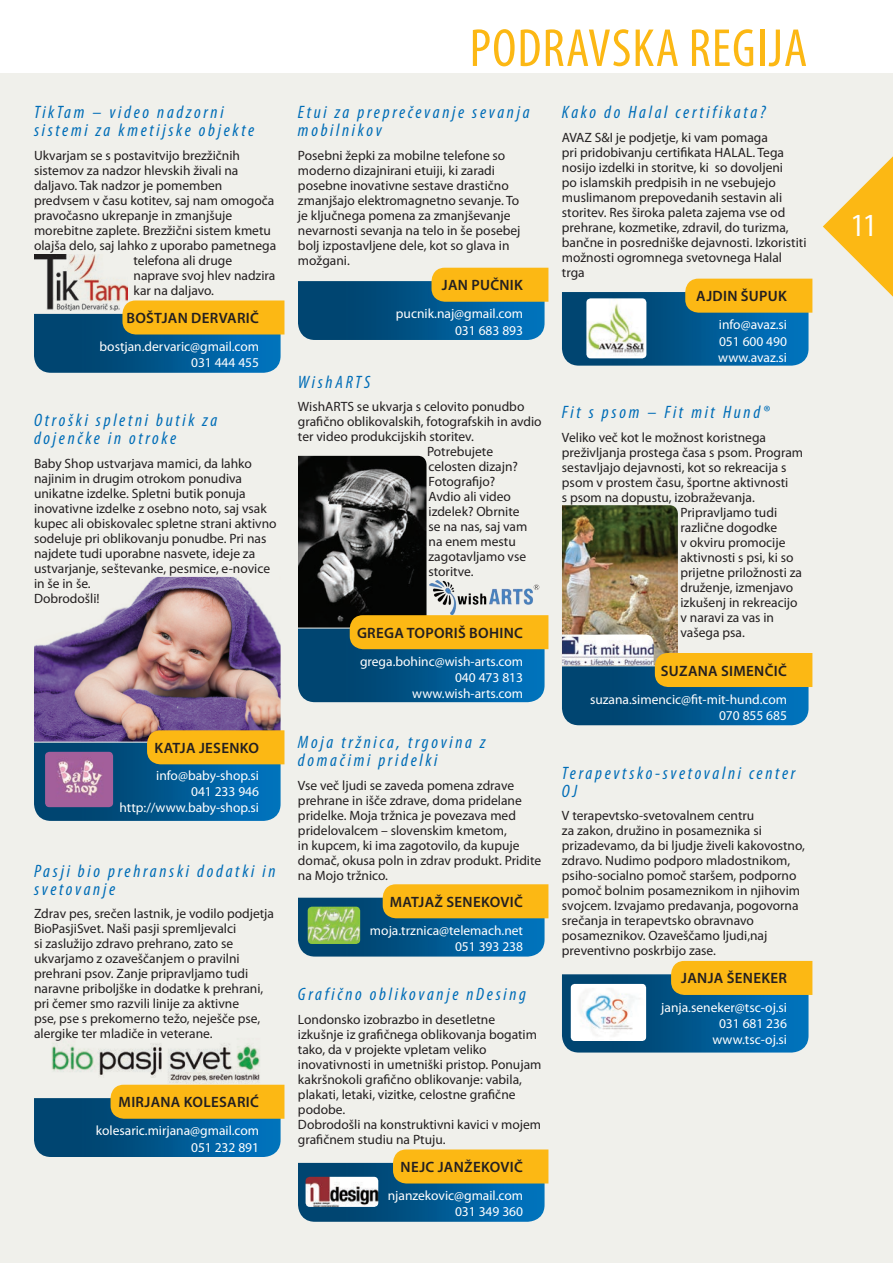
<style>
.page{position:relative;width:893px;height:1263px;background:#fff}
.page>*{position:absolute;margin:0;border:0;box-sizing:border-box;transform-origin:0 0}
.t1{font:condensed 54px "Myriad Pro";letter-spacing:.02em;color:#fcb814}
.t2{font:condensed 32.4px "Myriad Pro";color:#fff}
.t3{font:italic condensed 18px/18px "Myriad Pro";letter-spacing:.15em;color:#006db7}
.t4{font:600 15px "Myriad Pro";letter-spacing:.02em;color:#231f20}
.t5{font:13.5px/15px "Myriad Pro";color:#231f20}
.t6{font:13.5px/16.2px "Myriad Pro";color:#fff;text-align:right}
</style>
<div class="page">
<div style="left:0;top:73px;width:893px;height:1190px;background:#f0f0eb"></div>
<svg style="left:823px;top:156px;width:70px;height:141px"></svg>
<svg style="left:34px;top:300px;width:250px;height:73px;background:#587969"></svg>
<svg style="left:298px;top:268px;width:250px;height:72px;background:#507b7b"></svg>
<svg style="left:298px;top:1149px;width:250px;height:73px;background:#6b8771"></svg>
<svg style="left:562px;top:279px;width:250px;height:87px;background:#55807f"></svg>
<svg style="left:298px;top:884px;width:250px;height:72px;background:#6c866d"></svg>
<svg style="left:562px;top:961px;width:250px;height:91px;background:#57807c"></svg>
<svg style="left:34px;top:1085px;width:250px;height:72px;background:#4d756d"></svg>
<img style="left:34px;top:255px;width:94px;height:55px">
<img style="left:34px;top:577px;width:247px;height:153px">
<svg style="left:34px;top:730px;width:250px;height:91px;background:#57717c"></svg>
<img style="left:34px;top:1043px;width:242px;height:51px">
<img style="left:298px;top:456px;width:128px;height:159px">
<svg style="left:298px;top:615px;width:250px;height:87px;background:#4f7264"></svg>
<img style="left:430px;top:580px;width:110px;height:34px">
<img style="left:308px;top:907px;width:52px;height:37px">
<img style="left:571px;top:984px;width:75px;height:57px">
<img style="left:306px;top:1177px;width:72px;height:30px">
<img style="left:586px;top:298px;width:60px;height:60px">
<img style="left:562px;top:505px;width:116px;height:148px">
<svg style="left:562px;top:653px;width:250px;height:72px;background:#537667"></svg>
<img style="left:562px;top:634px;width:92px;height:31px">
<p class="t3" style="left:34px;top:104px;width:222px">TikTam – video nadzorni sistemi za kmetijske objekte</p>
<p class="t5" style="left:34px;top:148px;width:208px">Ukvarjam se s postavitvijo brezžičnih</p>
<p class="t5" style="left:34px;top:163px;width:206px">sistemov za nadzor hlevskih živali na</p>
<p class="t5" style="left:34px;top:178px;width:190px">daljavo. Tak nadzor je pomemben</p>
<p class="t5" style="left:34px;top:193px;width:242px">predvsem v času kotitev, saj nam omogoča</p>
<p class="t5" style="left:34px;top:208px;width:200px">pravočasno ukrepanje in zmanjšuje</p>
<p class="t5" style="left:34px;top:223px;width:238px">morebitne zaplete. Brezžični sistem kmetu</p>
<p class="t5" style="left:34px;top:238px;width:244px">olajša delo, saj lahko z uporabo pametnega</p>
<p class="t5" style="left:134px;top:253px;width:100px">telefona ali druge</p>
<p class="t5" style="left:134px;top:268px;width:143px">naprave svoj hlev nadzira</p>
<p class="t5" style="left:134px;top:283px;width:82px">kar na daljavo.</p>
<p class="t4" style="left:126px;top:310px;width:134px">BOŠTJAN DERVARIČ</p>
<p class="t6" style="left:100px;top:339px;width:161px">bostjan.dervaric@gmail.com</p>
<p class="t6" style="left:191px;top:355px;width:70px">031 444 455</p>
<p class="t3" style="left:34px;top:412px;width:185px">Otroški spletni butik za dojenčke in otroke</p>
<p class="t5" style="left:34px;top:456px;width:244px">Baby Shop ustvarjava mamici, da lahko najinim in drugim otrokom ponudiva unikatne izdelke. Spletni butik ponuja inovativne izdelke z osebno noto, saj vsak kupec ali obiskovalec spletne strani aktivno sodeluje pri oblikovanju ponudbe. Pri nas najdete tudi uporabne nasvete, ideje za ustvarjanje, seštevanke, pesmice, e-novice in še in še.<br>Dobrodošli!</p>
<p class="t4" style="left:155px;top:739px;width:106px">KATJA JESENKO</p>
<p class="t6" style="left:156px;top:767px;width:104px">info@baby-shop.si</p>
<p class="t6" style="left:191px;top:784px;width:70px">041 233 946</p>
<p class="t6" style="left:119px;top:800px;width:141px">http://www.baby-shop.si</p>
<p class="t3" style="left:34px;top:862px;width:243px">Pasji bio prehranski dodatki in svetovanje</p>
<p class="t5" style="left:34px;top:906px;width:242px">Zdrav pes, srečen lastnik, je vodilo podjetja BioPasjiSvet. Naši pasji spremljevalci<br>si zaslužijo zdravo prehrano, zato se ukvarjamo z ozaveščanjem o pravilni prehrani psov. Zanje pripravljamo tudi naravne priboljške in dodatke k prehrani, pri čemer smo razvili linije za aktivne<br>pse, pse s prekomerno težo, neješče pse, alergike ter mladiče in veterane.</p>
<p class="t4" style="left:119px;top:1094px;width:142px">MIRJANA KOLESARIĆ</p>
<p class="t6" style="left:96px;top:1123px;width:165px">kolesaric.mirjana@gmail.com<br>051 232 891</p>
<p class="t1" style="left:470px;top:19px;width:339px">PODRAVSKA REGIJA</p>
<p class="t3" style="left:298px;top:104px;width:233px">Etui za preprečevanje sevanja mobilnikov</p>
<p class="t5" style="left:298px;top:148px;width:224px">Posebni žepki za mobilne telefone so moderno dizajnirani etuiji, ki zaradi posebne inovativne sestave drastično zmanjšajo elektromagnetno sevanje. To je ključnega pomena za zmanjševanje nevarnosti sevanja na telo in še posebej bolj izpostavljene dele, kot so glava in možgani.</p>
<p class="t4" style="left:442px;top:277px;width:83px">JAN PUČNIK</p>
<p class="t6" style="left:396px;top:306px;width:129px">pucnik.naj@gmail.com</p>
<p class="t6" style="left:455px;top:322px;width:70px">031 683 893</p>
<p class="t3" style="left:298px;top:373px;width:74px">WishARTS</p>
<p class="t5" style="left:298px;top:400px;width:245px">WishARTS se ukvarja s celovito ponudbo grafično oblikovalskih, fotografskih in avdio ter video produkcijskih storitev.</p>
<p class="t5" style="left:427px;top:445px;width:102px">Potrebujete celosten dizajn?<br>Fotografijo?<br>Avdio ali video izdelek? Obrnite se na nas, saj vam na enem mestu zagotavljamo vse storitve.</p>
<p class="t4" style="left:357px;top:624px;width:167px">GREGA TOPORIŠ BOHINC</p>
<p class="t6" style="left:360px;top:653px;width:165px">grega.bohinc@wish-arts.com</p>
<p class="t6" style="left:455px;top:670px;width:70px">040 473 813</p>
<p class="t6" style="left:412px;top:686px;width:112px">www.wish-arts.com</p>
<p class="t3" style="left:298px;top:734px;width:189px">Moja tržnica, trgovina z domačimi pridelki</p>
<p class="t5" style="left:298px;top:778px;width:245px">Vse več ljudi se zaveda pomena zdrave prehrane in išče zdrave, doma pridelane pridelke. Moja tržnica je povezava med pridelovalcem – slovenskim kmetom,<br>in kupcem, ki ima zagotovilo, da kupuje domač, okusa poln in zdrav produkt. Pridite na Mojo tržnico.</p>
<p class="t4" style="left:390px;top:893px;width:135px">MATJAŽ SENEKOVIČ</p>
<p class="t6" style="left:370px;top:922px;width:155px">moja.trznica@telemach.net</p>
<p class="t6" style="left:455px;top:939px;width:70px">051 393 238</p>
<p class="t3" style="left:298px;top:986px;width:230px">Grafično oblikovanje nDesing</p>
<p class="t5" style="left:298px;top:1012px;width:245px">Londonsko izobrazbo in desetletne izkušnje iz grafičnega oblikovanja bogatim tako, da v projekte vpletam veliko inovativnosti in umetniški pristop. Ponujam kakršnokoli grafično oblikovanje: vabila, plakati, letaki, vizitke, celostne grafične podobe.</p>
<p class="t5" style="left:298px;top:1117px;width:245px">Dobrodošli na konstruktivni kavici v mojem grafičnem studiu na Ptuju.</p>
<p class="t4" style="left:401px;top:1159px;width:124px">NEJC JANŽEKOVIČ</p>
<p class="t6" style="left:388px;top:1188px;width:137px">njanzekovic@gmail.com</p>
<p class="t6" style="left:455px;top:1204px;width:70px">031 349 360</p>
<p class="t3" style="left:562px;top:104px;width:205px">Kako do Halal certifikata?</p>
<p class="t5" style="left:562px;top:130px;width:246px">AVAZ S&amp;I je podjetje, ki vam pomaga<br>pri pridobivanju certifikata HALAL. Tega nosijo izdelki in storitve, ki so dovoljeni<br>po islamskih predpisih in ne vsebujejo muslimanom prepovedanih sestavin ali storitev. Res široka paleta zajema vse od prehrane, kozmetike, zdravil, do turizma, bančne in posredniške dejavnosti. Izkoristiti možnosti ogromnega svetovnega Halal trga</p>
<p class="t4" style="left:696px;top:288px;width:92px">AJDIN ŠUPUK</p>
<p class="t6" style="left:719px;top:317px;width:70px">info@avaz.si</p>
<p class="t6" style="left:719px;top:333px;width:70px">051 600 490</p>
<p class="t6" style="left:718px;top:349px;width:70px">www.avaz.si</p>
<p class="t3" style="left:562px;top:404px;width:209px">Fit s psom – Fit mit Hund®</p>
<p class="t5" style="left:562px;top:430px;width:206px">Veliko več kot le možnost koristnega</p>
<p class="t5" style="left:562px;top:445px;width:243px">preživljanja prostega časa s psom. Program</p>
<p class="t5" style="left:562px;top:460px;width:226px">sestavljajo dejavnosti, kot so rekreacija s</p>
<p class="t5" style="left:562px;top:475px;width:228px">psom v prostem času, športne aktivnosti</p>
<p class="t5" style="left:562px;top:490px;width:194px">s psom na dopustu, izobraževanja.</p>
<p class="t5" style="left:680px;top:505px;width:98px">Pripravljamo tudi</p>
<p class="t5" style="left:680px;top:520px;width:98px">različne dogodke</p>
<p class="t5" style="left:680px;top:535px;width:106px">v okviru promocije</p>
<p class="t5" style="left:680px;top:550px;width:115px">aktivnosti s psi, ki so</p>
<p class="t5" style="left:680px;top:565px;width:123px">prijetne priložnosti za</p>
<p class="t5" style="left:680px;top:580px;width:114px">druženje, izmenjavo</p>
<p class="t5" style="left:680px;top:595px;width:119px">izkušenj in rekreacijo</p>
<p class="t5" style="left:680px;top:610px;width:95px">v naravi za vas in</p>
<p class="t5" style="left:680px;top:625px;width:66px">vašega psa.</p>
<p class="t4" style="left:661px;top:662px;width:128px">SUZANA SIMENČIČ</p>
<p class="t6" style="left:590px;top:691px;width:198px">suzana.simencic@fit-mit-hund.com</p>
<p class="t6" style="left:719px;top:707px;width:70px">070 855 685</p>
<p class="t3" style="left:562px;top:764px;width:235px">Terapevtsko-svetovalni center<br>OJ</p>
<p class="t5" style="left:562px;top:809px;width:244px">V terapevtsko-svetovalnem centru<br>za zakon, družino in posameznika si prizadevamo, da bi ljudje živeli kakovostno, zdravo. Nudimo podporo mladostnikom, psiho-socialno pomoč staršem, podporno pomoč bolnim posameznikom in njihovim svojcem. Izvajamo predavanja, pogovorna srečanja in terapevtsko obravnavo posameznikov. Ozaveščamo ljudi,naj preventivno poskrbijo zase.</p>
<p class="t4" style="left:681px;top:970px;width:107px">JANJA ŠENEKER</p>
<p class="t6" style="left:661px;top:999px;width:127px">janja.seneker@tsc-oj.si</p>
<p class="t6" style="left:719px;top:1015px;width:70px">031 681 236</p>
<p class="t6" style="left:712px;top:1032px;width:76px">www.tsc-oj.si</p>
<p class="t2" style="left:851px;top:208px;width:26px">11</p>
</div>
